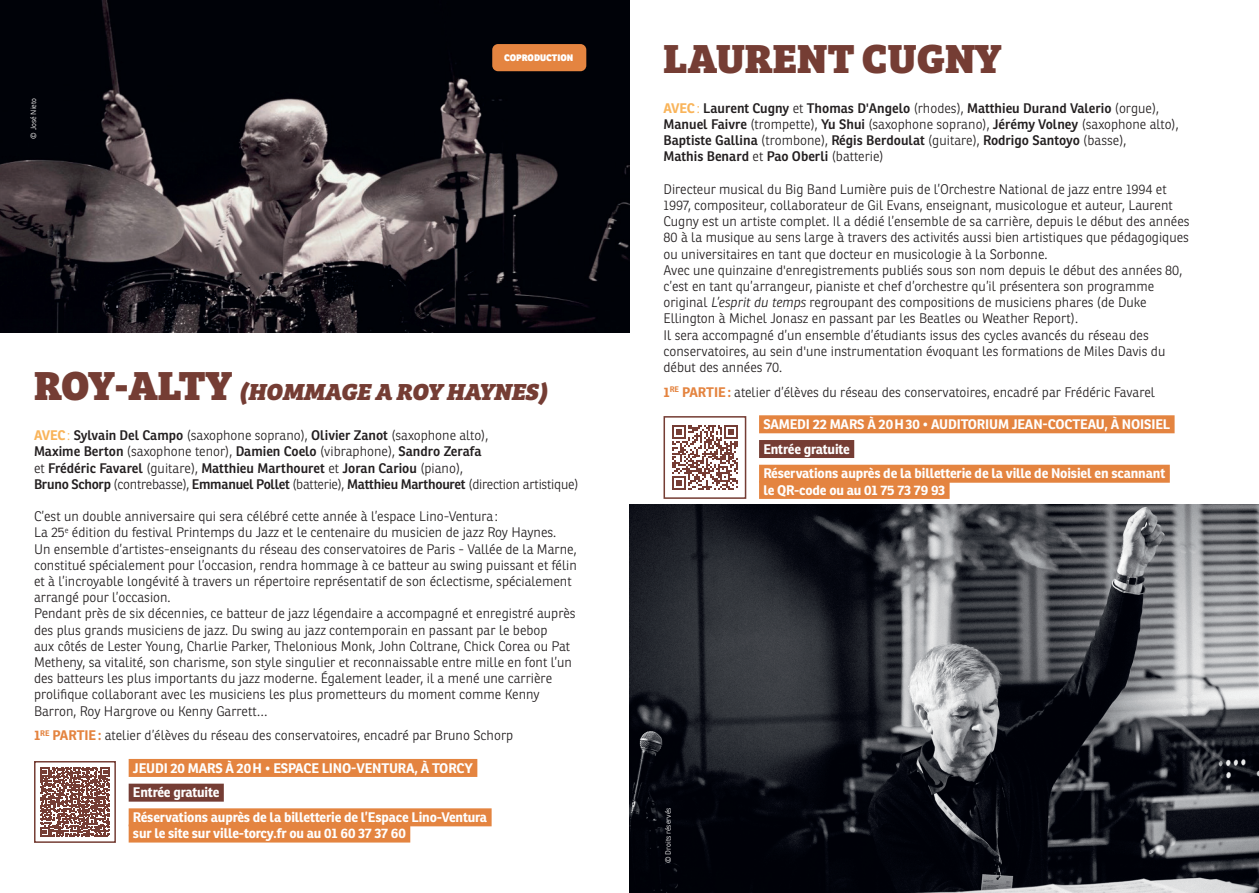
<style>
.page{position:relative;width:1259px;height:893px;background:#fff}
.page>*{position:absolute;margin:0;border:0;box-sizing:border-box;transform-origin:0 0}
.t1{font:42px "Bree Serif Eb";color:#753d34}
.t2{font:italic 24px "Bree Serif Eb";color:#753d34}
.t3{font:300 13.5px/16.2px "Ronnia";color:#231f20}
.t4{font:600 13.5px/16.2px "Ronnia";color:#231f20}
.t5{font:700 13.5px/24.8px "Ronnia";letter-spacing:-.01em;color:#fff}
.t6{font:800 9.15px "Ronnia";color:#fff}
.t7{font:300 7.5px "Ronnia";color:#fff}
.s1{font-style:normal;font-size:42px}
.s2{font-weight:700;color:#f9b45a}
.s3{font-weight:300;color:#f9b45a}
.s4{font-weight:300}
.s5{font-weight:700;color:#e48440}
.s6{font-style:italic}
</style>
<div class="page">
<img style="left:0;top:0;width:629px;height:333px">
<div style="left:129px;top:759px;width:348px;height:18px;background:#e48440"></div>
<div style="left:129px;top:784px;width:95px;height:18px;background:#753d34"></div>
<div style="left:129px;top:808px;width:362px;height:18px;background:#e48440"></div>
<div style="left:129px;top:824px;width:281px;height:18px;background:#e48440"></div>
<img style="left:629px;top:504px;width:630px;height:389px">
<div style="left:759px;top:415px;width:415px;height:18px;background:#e48440"></div>
<div style="left:759px;top:440px;width:95px;height:18px;background:#753d34"></div>
<div style="left:759px;top:465px;width:410px;height:18px;background:#e48440"></div>
<div style="left:759px;top:481px;width:190px;height:18px;background:#e48440"></div>
<div style="left:492px;top:44px;width:94px;height:27px;background:#e48440;border-radius:6px"></div>
<svg style="left:40px;top:767px;width:70px;height:70px"></svg>
<div style="left:34px;top:761px;width:82px;height:82px;border:2px solid #753d34"></div>
<svg style="left:672px;top:425px;width:65px;height:65px"></svg>
<div style="left:663px;top:416px;width:83px;height:83px;border:2px solid #753d34"></div>
<p class="t7" style="left:29px;top:139px;width:42px;rotate:-90deg">© José Nieto</p>
<p class="t6" style="left:504px;top:52px;width:70px">COPRODUCTION</p>
<h2 class="t2" style="left:34px;top:372px;width:514px"><span class="s1">ROY-ALTY</span> (HOMMAGE A ROY HAYNES)</h2>
<p class="t4" style="left:34px;top:427px;width:546px"><span class="s2">AVEC</span><span class="s3">:</span> Sylvain Del Campo <span class="s4">(saxophone soprano),</span> Olivier Zanot <span class="s4">(saxophone alto),<br></span>Maxime Berton <span class="s4">(saxophone tenor),</span> Damien Coelo <span class="s4">(vibraphone),</span> Sandro Zerafa<br><span class="s4">et</span> Frédéric Favarel <span class="s4">(guitare),</span> Matthieu Marthouret <span class="s4">et</span> Joran Cariou <span class="s4">(piano),<br></span>Bruno Schorp <span class="s4">(contrebasse),</span> Emmanuel Pollet <span class="s4">(batterie),</span> Matthieu Marthouret <span class="s4">(direction artistique)</span></p>
<p class="t3" style="left:34px;top:508px;width:544px">C’est un double anniversaire qui sera célébré cette année à l’espace Lino-Ventura:<br>La 25<sup>e</sup> édition du festival Printemps du Jazz et le centenaire du musicien de jazz Roy Haynes.<br>Un ensemble d’artistes-enseignants du réseau des conservatoires de Paris - Vallée de la Marne, constitué spécialement pour l’occasion, rendra hommage à ce batteur au swing puissant et félin et à l’incroyable longévité à travers un répertoire représentatif de son éclectisme, spécialement arrangé pour l’occasion.<br>Pendant près de six décennies, ce batteur de jazz légendaire a accompagné et enregistré auprès des plus grands musiciens de jazz. Du swing au jazz contemporain en passant par le bebop<br>aux côtés de Lester Young, Charlie Parker, Thelonious Monk, John Coltrane, Chick Corea ou Pat Metheny, sa vitalité, son charisme, son style singulier et reconnaissable entre mille en font l’un des batteurs les plus importants du jazz moderne. Également leader, il a mené une carrière prolifique collaborant avec les musiciens les plus prometteurs du moment comme Kenny Barron, Roy Hargrove ou Kenny Garrett…</p>
<p class="t3" style="left:34px;top:727px;width:481px"><span class="s5">1</span><sup>RE</sup> <span class="s5">PARTIE:</span> atelier d’élèves du réseau des conservatoires, encadré par Bruno Schorp</p>
<p class="t5" style="left:133px;top:755px;width:356px">JEUDI 20 MARS À 20H • ESPACE LINO-VENTURA, À TORCY<br>Entrée gratuite<br>Réservations auprès de la billetterie de l’Espace Lino-Ventura</p>
<p class="t5" style="left:133px;top:821px;width:274px">sur le site sur ville-torcy.fr ou au 01 60 37 37 60</p>
<h1 class="t1" style="left:663px;top:24px;width:340px">LAURENT CUGNY</h1>
<p class="t4" style="left:663px;top:100px;width:516px"><span class="s2">AVEC</span><span class="s3">:</span> Laurent Cugny <span class="s4">et</span> Thomas D'Angelo <span class="s4">(rhodes),</span> Matthieu Durand Valerio <span class="s4">(orgue), </span>Manuel Faivre <span class="s4">(trompette),</span> Yu Shui <span class="s4">(saxophone soprano),</span> Jérémy Volney <span class="s4">(saxophone alto), </span>Baptiste Gallina <span class="s4">(trombone),</span> Régis Berdoulat <span class="s4">(guitare),</span> Rodrigo Santoyo <span class="s4">(basse),<br></span>Mathis Benard <span class="s4">et</span> Pao Oberli <span class="s4">(batterie)</span></p>
<p class="t3" style="left:663px;top:181px;width:527px">Directeur musical du Big Band Lumière puis de l’Orchestre National de jazz entre 1994 et 1997, compositeur, collaborateur de Gil Evans, enseignant, musicologue et auteur, Laurent Cugny est un artiste complet. Il a dédié l’ensemble de sa carrière, depuis le début des années 80 à la musique au sens large à travers des activités aussi bien artistiques que pédagogiques ou universitaires en tant que docteur en musicologie à la Sorbonne.<br>Avec une quinzaine d'enregistrements publiés sous son nom depuis le début des années 80, c’est en tant qu’arrangeur, pianiste et chef d’orchestre qu’il présentera son programme original <span class="s6">L’esprit du temps</span> regroupant des compositions de musiciens phares (de Duke Ellington à Michel Jonasz en passant par les Beatles ou Weather Report).<br>Il sera accompagné d’un ensemble d’étudiants issus des cycles avancés du réseau des conservatoires, au sein d'une instrumentation évoquant les formations de Miles Davis du début des années 70.</p>
<p class="t3" style="left:663px;top:384px;width:493px"><span class="s5">1</span><sup>RE</sup> <span class="s5">PARTIE:</span> atelier d’élèves du réseau des conservatoires, encadré par Frédéric Favarel</p>
<p class="t5" style="left:763px;top:412px;width:408px">SAMEDI 22 MARS À 20H30 • AUDITORIUM JEAN-COCTEAU, À NOISIEL<br>Entrée gratuite<br>Réservations auprès de la billetterie de la ville de Noisiel en scannant</p>
<p class="t5" style="left:763px;top:477px;width:183px">le QR-code ou au 01 75 73 79 93</p>
<p class="t7" style="left:663px;top:863px;width:57px;rotate:-90deg">© Droits réservés</p>
</div>
